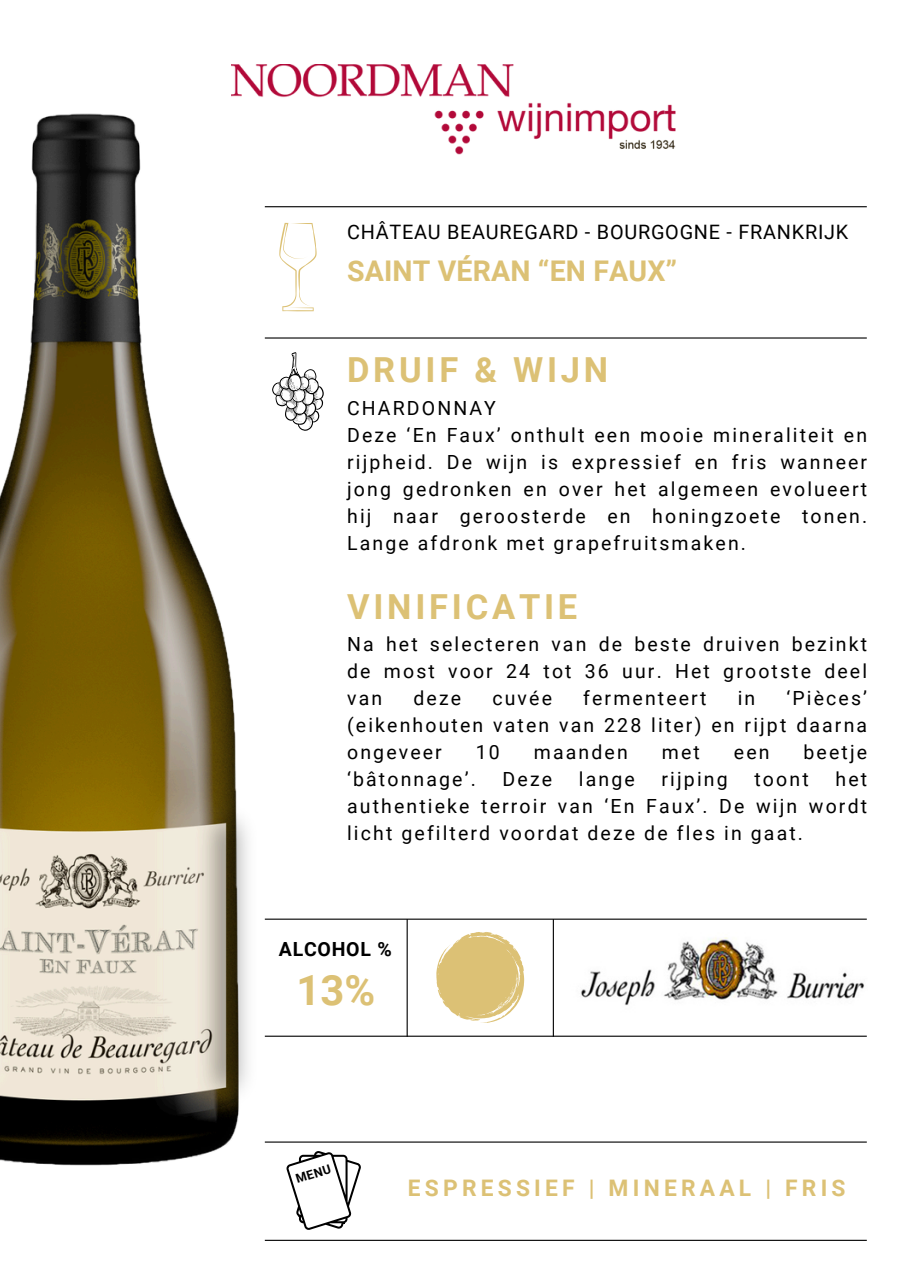
<style>
.page{position:relative;width:906px;height:1264px;background:#fff}
.page>*{position:absolute;margin:0;border:0;box-sizing:border-box;transform-origin:0 0}
.t1{font:700 41.7px "Roboto";color:#dcc175}
.t2{font:700 34.5px "Roboto";letter-spacing:.11em;color:#dcc175}
.t3{font:700 28.5px "Roboto";letter-spacing:.005em;color:#dcc175}
.t4{font:700 22.8px "Roboto";letter-spacing:.185em;color:#dcc175}
.t5{font:19.8px "Roboto";letter-spacing:.04em;color:#000}
.t6{font:19.5px/27px "Roboto";letter-spacing:.11em;color:#000;text-align:justify}
.t7{font:700 19.5px "Roboto";letter-spacing:.04em;color:#000}
.t8{font:700 12.3px "Roboto";color:#000}
</style>
<div class="page">
<img style="left:298px;top:64px;width:377px;height:90px">
<svg style="left:298px;top:223px;width:18px;height:88px"></svg>
<svg style="left:298px;top:369px;width:26px;height:62px"></svg>
<hr style="left:265px;top:337px;width:601px;height:1px;background:#000">
<hr style="left:265px;top:206px;width:601px;height:1px;background:#000">
<img style="left:542px;top:918px;width:325px;height:224px">
<hr style="left:265px;top:918px;width:601px;height:1px;background:#000">
<hr style="left:265px;top:1035px;width:601px;height:1px;background:#000">
<hr style="left:265px;top:1141px;width:601px;height:1px;background:#000">
<hr style="left:553px;top:919px;width:1px;height:117px;background:#000">
<hr style="left:406px;top:919px;width:2px;height:117px;background:#000">
<svg style="left:436px;top:932px;width:88px;height:90px"></svg>
<hr style="left:265px;top:1239px;width:601px;height:1px;background:#000">
<svg style="left:298px;top:1151px;width:63px;height:79px"></svg>
<img style="left:0;top:64px;width:298px;height:1177px">
<h2 class="t5" style="left:347px;top:221px;width:502px">CHÂTEAU BEAUREGARD - BOURGOGNE - FRANKRIJK</h2>
<h3 class="t3" style="left:347px;top:254px;width:331px">SAINT VÉRAN “EN FAUX”</h3>
<h2 class="t2" style="left:347px;top:350px;width:263px">DRUIF &amp; WIJN</h2>
<p class="t6" style="left:347px;top:394px;width:521px;text-align:left">CHARDONNAY<br>Deze ‘En Faux’ onthult een mooie mineraliteit en rijpheid. De wijn is expressief en fris wanneer jong gedronken en over het algemeen evolueert hij naar geroosterde en honingzoete tonen.<br>Lange afdronk met grapefruitsmaken.</p>
<h2 class="t2" style="left:347px;top:586px;width:232px">VINIFICATIE</h2>
<p class="t6" style="left:347px;top:631px;width:521px">Na het selecteren van de beste druiven bezinkt de most voor 24 tot 36 uur. Het grootste deel van</p>
<p class="t6" style="left:413px;top:685px;width:49px">deze</p>
<p class="t6" style="left:492px;top:685px;width:61px">cuvée</p>
<p class="t6" style="left:583px;top:685px;width:125px">fermenteert</p>
<p class="t6" style="left:737px;top:685px;width:19px">in</p>
<p class="t6" style="left:347px;top:685px;width:521px;text-indent:439px">‘Pièces’ (eikenhouten vaten van 228 liter) en rijpt daarna ongeveer</p>
<p class="t6" style="left:476px;top:739px;width:26px">10</p>
<p class="t6" style="left:534px;top:739px;width:95px">maanden</p>
<p class="t6" style="left:662px;top:739px;width:40px">met</p>
<p class="t6" style="left:734px;top:739px;width:37px">een</p>
<p class="t6" style="left:803px;top:739px;width:65px">beetje</p>
<p class="t6" style="left:347px;top:766px;width:130px">‘bâtonnage’.</p>
<p class="t6" style="left:502px;top:766px;width:51px">Deze</p>
<p class="t6" style="left:579px;top:766px;width:57px">lange</p>
<p class="t6" style="left:661px;top:766px;width:68px">rijping</p>
<p class="t6" style="left:754px;top:766px;width:56px">toont</p>
<p class="t6" style="left:347px;top:766px;width:521px;text-indent:488px">het authentieke terroir van ‘En Faux’. De wijn wordt licht gefilterd voordat deze de fles in gaat.</p>
<p class="t7" style="left:279px;top:937px;width:114px">ALCOHOL %</p>
<p class="t1" style="left:296px;top:965px;width:80px">13%</p>
<h4 class="t8" style="left:294px;top:1172px;width:38px;rotate:-17deg">MENU</h4>
<p class="t4" style="left:408px;top:1174px;width:439px">ESPRESSIEF | MINERAAL | FRIS</p>
</div>
